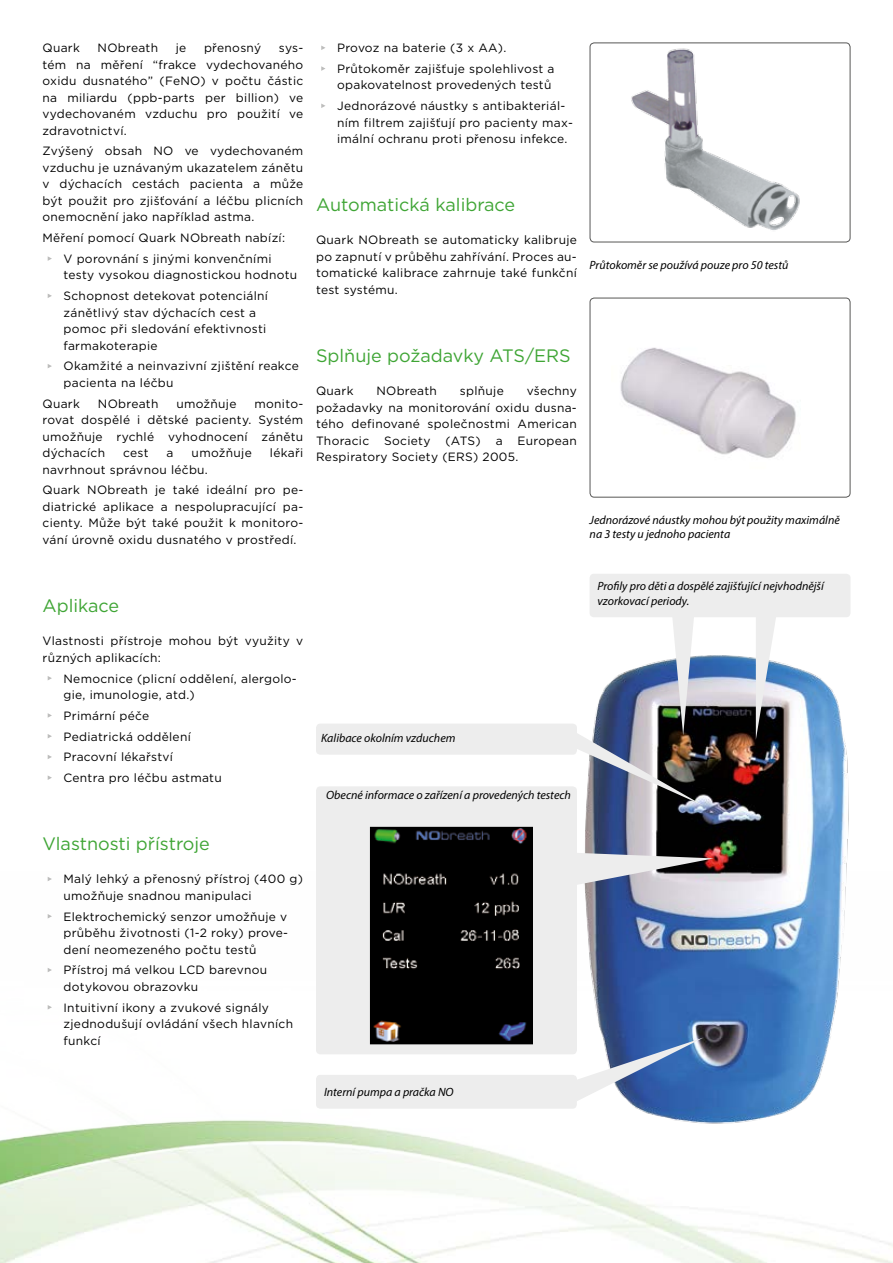
<style>
.page{position:relative;width:893px;height:1263px;background:#fff}
.page>*{position:absolute;margin:0;border:0;box-sizing:border-box;transform-origin:0 0}
.t1{font:18px "Gotham";color:#3fa535}
.t2{font:12px/16.5px "Gotham";letter-spacing:.025em;color:#000}
.t3{font:italic 12px/14.4px "Myriad Pro";color:#000}
.s1{font-family:"MS P Mincho";color:#fff}
</style>
<div class="page">
<img style="left:0;top:1120px;width:893px;height:143px">
<img style="left:631px;top:48px;width:169px;height:182px">
<div style="left:590px;top:43px;width:260px;height:199px;border:1px solid #575756;border-radius:4px"></div>
<img style="left:620px;top:347px;width:176px;height:111px">
<div style="left:590px;top:298px;width:260px;height:199px;border:1px solid #575756;border-radius:4px"></div>
<img style="left:557px;top:655px;width:313px;height:476px">
<div style="left:590px;top:574px;width:260px;height:43px;background:#ededed;border-radius:4px"></div>
<div style="left:316px;top:724px;width:261px;height:31px;background:#ededed;border-radius:4px"></div>
<img style="left:571px;top:615px;width:133px;height:191px">
<div style="left:316px;top:786px;width:261px;height:268px;background:#ededed;border-radius:4px"></div>
<svg style="left:577px;top:853px;width:137px;height:33px;background:#b5b1b7"></svg>
<img style="left:373px;top:830px;width:157px;height:211px">
<div style="left:370px;top:827px;width:163px;height:217px;border:2px solid #000"></div>
<svg style="left:756px;top:617px;width:22px;height:123px;background:#a9afb6"></svg>
<div style="left:316px;top:1075px;width:261px;height:34px;background:#ededed;border-radius:4px"></div>
<svg style="left:569px;top:1037px;width:135px;height:64px"></svg>
<p class="t2" style="left:43px;top:39px;width:39px">Quark</p>
<p class="t2" style="left:98px;top:39px;width:62px">NObreath</p>
<p class="t2" style="left:176px;top:39px;width:12px">je</p>
<p class="t2" style="left:204px;top:39px;width:59px">přenosný</p>
<p class="t2" style="left:43px;top:39px;width:262px;text-align:justify;text-indent:236px">sys&shy;tém na měření “frakce vydechovaného oxidu dusnatého” (FeNO) v počtu částic na miliardu (ppb-parts per billion) ve vydechovaném vzduchu pro použití ve zdravotnictví.</p>
<p class="t2" style="left:43px;top:143px;width:262px;text-align:justify">Zvýšený obsah NO ve vydechovaném vzduchu je uznávaným ukazatelem zánětu v dýchacích cestách pacienta a může být použit pro zjišťování a léčbu plicních onemocnění jako například astma.</p>
<p class="t2" style="left:47px;top:227px;width:240px;line-height:20.7px;text-indent:-4px">Měření pomocí Quark NObreath nabízí: <span class="s1">►</span> V porovnání s jinými konvenčními</p>
<p class="t2" style="left:47px;top:265px;width:252px;line-height:20.7px;text-indent:16px">testy vysokou diagnostickou hodnotu <span class="s1">►</span> Schopnost detekovat potenciální</p>
<p class="t2" style="left:64px;top:304px;width:204px">zánětlivý stav dýchacích cest a pomoc při sledování efektivnosti farmakoterapie</p>
<p class="t2" style="left:64px;top:358px;width:237px;text-indent:-16px"><span class="s1">►</span> Okamžité a neinvazivní zjištění reakce pacienta na léčbu</p>
<p class="t2" style="left:43px;top:395px;width:39px">Quark</p>
<p class="t2" style="left:98px;top:395px;width:62px">NObreath</p>
<p class="t2" style="left:176px;top:395px;width:62px">umožňuje</p>
<p class="t2" style="left:43px;top:395px;width:262px;text-align:justify;text-indent:212px">monito&shy;rovat dospělé i dětské pacienty. Systém umožňuje rychlé vyhodnocení zánětu dýchacích</p>
<p class="t2" style="left:123px;top:444px;width:27px">cest</p>
<p class="t2" style="left:167px;top:444px;width:8px">a</p>
<p class="t2" style="left:192px;top:444px;width:62px">umožňuje</p>
<p class="t2" style="left:270px;top:444px;width:35px">lékaři</p>
<p class="t2" style="left:43px;top:459px;width:262px;line-height:20.7px">navrhnout správnou léčbu.<br>Quark NObreath je také ideální pro pe-</p>
<p class="t2" style="left:43px;top:498px;width:262px;text-align:justify">diatrické aplikace a nespolupracující pa&shy;cienty. Může být také použit k monitoro&shy;vání úrovně oxidu dusnatého v prostředí.</p>
<p class="t2" style="left:321px;top:37px;width:235px;line-height:20.7px"><span class="s1">►</span> Provoz na baterie (3 x AA).<br><span class="s1">►</span> Průtokoměr zajišťuje spolehlivost a</p>
<p class="t2" style="left:321px;top:75px;width:246px;line-height:20.7px;text-align:center">opakovatelnost provedených testů<br><span class="s1">►</span> Jednorázové náustky s antibakteriál-</p>
<p class="t2" style="left:337px;top:114px;width:237px">ním filtrem zajišťují pro pacienty max&shy;imální ochranu proti přenosu infekce.</p>
<h1 class="t1" style="left:316px;top:193px;width:201px">Automatická kalibrace</h1>
<p class="t2" style="left:316px;top:232px;width:262px;text-align:justify">Quark NObreath se automaticky kalibruje po zapnutí v průběhu zahřívání. Proces au&shy;tomatické kalibrace zahrnuje také funkční test systému.</p>
<p class="t3" style="left:590px;top:257px;width:200px">Průtokoměr se používá pouze pro 50 testů</p>
<h1 class="t1" style="left:316px;top:344px;width:256px">Splňuje požadavky ATS/ERS</h1>
<p class="t2" style="left:316px;top:382px;width:39px">Quark</p>
<p class="t2" style="left:376px;top:382px;width:62px">NObreath</p>
<p class="t2" style="left:460px;top:382px;width:45px">splňuje</p>
<p class="t2" style="left:316px;top:382px;width:262px;text-align:justify;text-indent:211px">všechny požadavky na monitorování oxidu dusna&shy;tého definované společnostmi American Thoracic Society (ATS) a European Respiratory Society (ERS) 2005.</p>
<p class="t3" style="left:590px;top:512px;width:252px">Jednorázové náustky mohou být použity maximálně na 3 testy u jednoho pacienta</p>
<h1 class="t1" style="left:43px;top:594px;width:78px">Aplikace</h1>
<p class="t2" style="left:43px;top:632px;width:262px">Vlastnosti přístroje mohou být využity v různých aplikacích:</p>
<p class="t2" style="left:64px;top:670px;width:235px;text-indent:-16px"><span class="s1">►</span> Nemocnice (plicní oddělení, alergolo&shy;gie, imunologie, atd.)</p>
<p class="t2" style="left:47px;top:705px;width:176px;line-height:20.7px"><span class="s1">►</span> Primární péče<br><span class="s1">►</span> Pediatrická oddělení<br><span class="s1">►</span> Pracovní lékařství<br><span class="s1">►</span> Centra pro léčbu astmatu</p>
<h1 class="t1" style="left:43px;top:832px;width:169px">Vlastnosti přístroje</h1>
<p class="t2" style="left:64px;top:870px;width:241px;text-indent:-16px"><span class="s1">►</span> Malý lehký a přenosný přístroj (400 g) umožňuje snadnou manipulaci</p>
<p class="t2" style="left:64px;top:908px;width:226px;text-align:justify;text-indent:-16px"><span class="s1">►</span> Elektrochemický senzor umožňuje v průběhu životnosti (1-2 roky) prove&shy;dení neomezeného počtu testů</p>
<p class="t2" style="left:64px;top:961px;width:205px;text-indent:-16px"><span class="s1">►</span> Přístroj má velkou LCD barevnou dotykovou obrazovku</p>
<p class="t2" style="left:64px;top:999px;width:231px;text-indent:-16px"><span class="s1">►</span> Intuitivní ikony a zvukové signály zjednodušují ovládání všech hlavních funkcí</p>
<p class="t3" style="left:321px;top:730px;width:136px">Kalibace okolním vzduchem</p>
<p class="t3" style="left:326px;top:788px;width:246px">Obecné informace o zařízení a provedených testech</p>
<p class="t3" style="left:597px;top:579px;width:228px">Profily pro děti a dospělé zajišťující nejvhodnější vzorkovací periody.</p>
<p class="t3" style="left:324px;top:1084px;width:131px">Interní pumpa a pračka NO</p>
</div>
